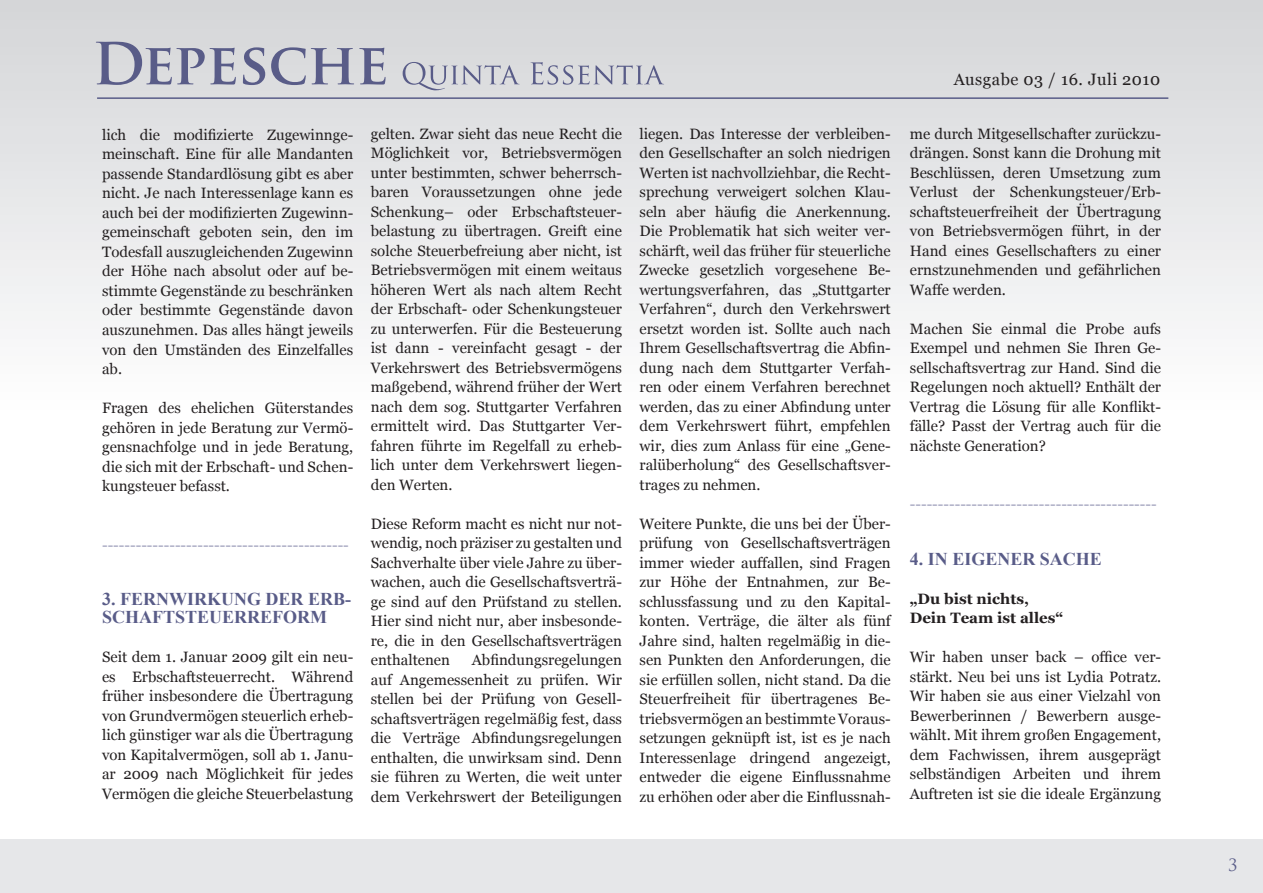
<style>
.page{position:relative;width:1263px;height:893px;background:#fff}
.page>*{position:absolute;margin:0;border:0;box-sizing:border-box;transform-origin:0 0}
.Headline_Text{font:700 18px/18px "Times New Roman";color:#595c88}
.t1{font:16.5px "Georgia";letter-spacing:.03em;color:#231f20}
.t2{font:16.5px "Trajan Pro";color:#595c88}
.Text_text{font:15px/19.5px "Georgia";color:#231f20;text-align:justify}
.Text_text-2{font:15px "Georgia";color:#9b9cb9}
.Text_text-3{font:700 15px "Georgia";color:#231f20}
</style>
<div class="page">
<div style="left:0;top:0;width:1263px;height:411px;background:linear-gradient(to bottom,#d4d5d7,#fefefe)"></div>
<div style="left:0;top:839px;width:1263px;height:54px;background:#e6e7e9"></div>
<hr style="left:97px;top:97px;width:1071px;height:2px;background:#595c88">
<svg style="left:96px;top:42px;width:568px;height:48px;background:#c3c5ce"></svg>
<p class="Text_text" style="left:102px;top:125px;width:253px">lich die modifizierte Zugewinnge&shy;meinschaft. Eine für alle Mandanten passende Standardlösung gibt es aber nicht. Je nach Interessenlage kann es auch bei der modifizierten Zugewinn&shy;gemeinschaft geboten sein, den im Todesfall auszugleichenden Zugewinn der Höhe nach absolut oder auf be&shy;stimmte Gegenstände zu beschränken oder bestimmte Gegenstände davon auszunehmen. Das alles hängt jeweils von den Umständen des Einzelfalles ab.</p>
<p class="Text_text" style="left:102px;top:398px;width:253px">Fragen des ehelichen Güterstandes gehören in jede Beratung zur Vermö&shy;gensnachfolge und in jede Beratung, die sich mit der Erbschaft- und Schen&shy;kungsteuer befasst.</p>
<p class="Text_text-2" style="left:102px;top:535px;width:248px">--------------------------------------------</p>
<p class="Headline_Text" style="left:102px;top:589px;width:251px">3. FERNWIRKUNG DER ERB-<br>SCHAFTSTEUERREFORM</p>
<p class="Text_text" style="left:102px;top:647px;width:253px">Seit dem 1. Januar 2009 gilt ein neu&shy;es Erbschaftsteuerrecht. Während früher insbesondere die Übertragung von Grundvermögen steuerlich erheb&shy;lich günstiger war als die Übertragung von Kapitalvermögen, soll ab 1. Janu&shy;ar 2009 nach Möglichkeit für jedes Vermögen die gleiche Steuerbelastung</p>
<p class="Text_text" style="left:371px;top:124px;width:253px">gelten. Zwar sieht das neue Recht die Möglichkeit vor, Betriebsvermögen unter bestimmten, schwer beherrsch&shy;baren Voraussetzungen ohne jede Schenkung– oder Erbschaftsteuer&shy;belastung zu übertragen. Greift eine solche Steuerbefreiung aber nicht, ist Betriebsvermögen mit einem weitaus höheren Wert als nach altem Recht der Erbschaft- oder Schenkungsteuer zu unterwerfen. Für die Besteuerung ist dann - vereinfacht gesagt - der Verkehrswert des Betriebsvermögens maßgebend, während früher der Wert nach dem sog. Stuttgarter Verfahren ermittelt wird. Das Stuttgarter Ver&shy;fahren führte im Regelfall zu erheb&shy;lich unter dem Verkehrswert liegen&shy;den Werten.</p>
<p class="Text_text" style="left:371px;top:514px;width:253px">Diese Reform macht es nicht nur not&shy;wendig, noch präziser zu gestalten und Sachverhalte über viele Jahre zu über&shy;wachen, auch die Gesellschaftsverträ&shy;ge sind auf den Prüfstand zu stellen.<br>Hier sind nicht nur, aber insbesonde&shy;re, die in den Gesellschaftsverträgen enthaltenen</p>
<p class="Text_text" style="left:371px;top:650px;width:253px;text-indent:101px">Abfindungsregelungen auf Angemessenheit zu prüfen. Wir stellen bei der Prüfung von Gesell&shy;schaftsverträgen regelmäßig fest, dass die Verträge Abfindungsregelungen enthalten, die unwirksam sind. Denn sie führen zu Werten, die weit unter dem Verkehrswert der Beteiligungen</p>
<p class="Text_text" style="left:639px;top:124px;width:253px">liegen. Das Interesse der verbleiben&shy;den Gesellschafter an solch niedrigen Werten ist nachvollziehbar, die Recht&shy;sprechung verweigert solchen Klau&shy;seln aber häufig die Anerkennung.<br>Die Problematik hat sich weiter ver&shy;schärft, weil das früher für steuerliche Zwecke gesetzlich vorgesehene Be&shy;wertungsverfahren, das „Stuttgarter Verfahren“, durch den Verkehrswert ersetzt worden ist. Sollte auch nach Ihrem Gesellschaftsvertrag die Abfin&shy;dung nach dem Stuttgarter Verfah&shy;ren oder einem Verfahren berechnet werden, das zu einer Abfindung unter dem Verkehrswert führt, empfehlen wir, dies zum Anlass für eine „Gene&shy;ralüberholung“ des Gesellschaftsver&shy;trages zu nehmen.</p>
<p class="Text_text" style="left:639px;top:514px;width:253px">Weitere Punkte, die uns bei der Über&shy;prüfung von Gesellschaftsverträgen immer wieder auffallen, sind Fragen zur Höhe der Entnahmen, zur Be&shy;schlussfassung und zu den Kapital&shy;konten. Verträge, die älter als fünf Jahre sind, halten regelmäßig in die&shy;sen Punkten den Anforderungen, die sie erfüllen sollen, nicht stand. Da die Steuerfreiheit für übertragenes Be&shy;triebsvermögen an bestimmte Voraus&shy;setzungen geknüpft ist, ist es je nach Interessenlage dringend angezeigt, entweder die eigene Einflussnahme zu erhöhen oder aber die Einflussnah-</p>
<p class="t1" style="left:954px;top:69px;width:208px">Ausgabe 03 / 16. Juli 2010</p>
<p class="Text_text" style="left:910px;top:124px;width:253px">me durch Mitgesellschafter zurückzu&shy;drängen. Sonst kann die Drohung mit Beschlüssen, deren Umsetzung zum Verlust der Schenkungsteuer/Erb&shy;schaftsteuerfreiheit der Übertragung von Betriebsvermögen führt, in der Hand eines Gesellschafters zu einer ernstzunehmenden und gefährlichen Waffe werden.</p>
<p class="Text_text" style="left:910px;top:319px;width:253px">Machen Sie einmal die Probe aufs Exempel und nehmen Sie Ihren Ge&shy;sellschaftsvertrag zur Hand. Sind die Regelungen noch aktuell? Enthält der Vertrag die Lösung für alle Konflikt&shy;fälle? Passt der Vertrag auch für die nächste Generation?</p>
<p class="Text_text-2" style="left:910px;top:495px;width:248px">--------------------------------------------</p>
<p class="Headline_Text" style="left:910px;top:549px;width:194px">4. IN EIGENER SACHE</p>
<p class="Text_text-3" style="left:910px;top:589px;width:121px">„Du bist nichts,</p>
<p class="Text_text-3" style="left:910px;top:608px;width:155px">Dein Team ist alles“</p>
<p class="Text_text" style="left:910px;top:647px;width:253px">Wir haben unser back – office ver&shy;stärkt. Neu bei uns ist Lydia Potratz.<br>Wir haben sie aus einer Vielzahl von Bewerberinnen / Bewerbern ausge&shy;wählt. Mit ihrem großen Engagement, dem Fachwissen, ihrem ausgeprägt selbständigen Arbeiten und ihrem Auftreten ist sie die ideale Ergänzung</p>
<p class="t2" style="left:1228px;top:854px;width:11px">3</p>
</div>
